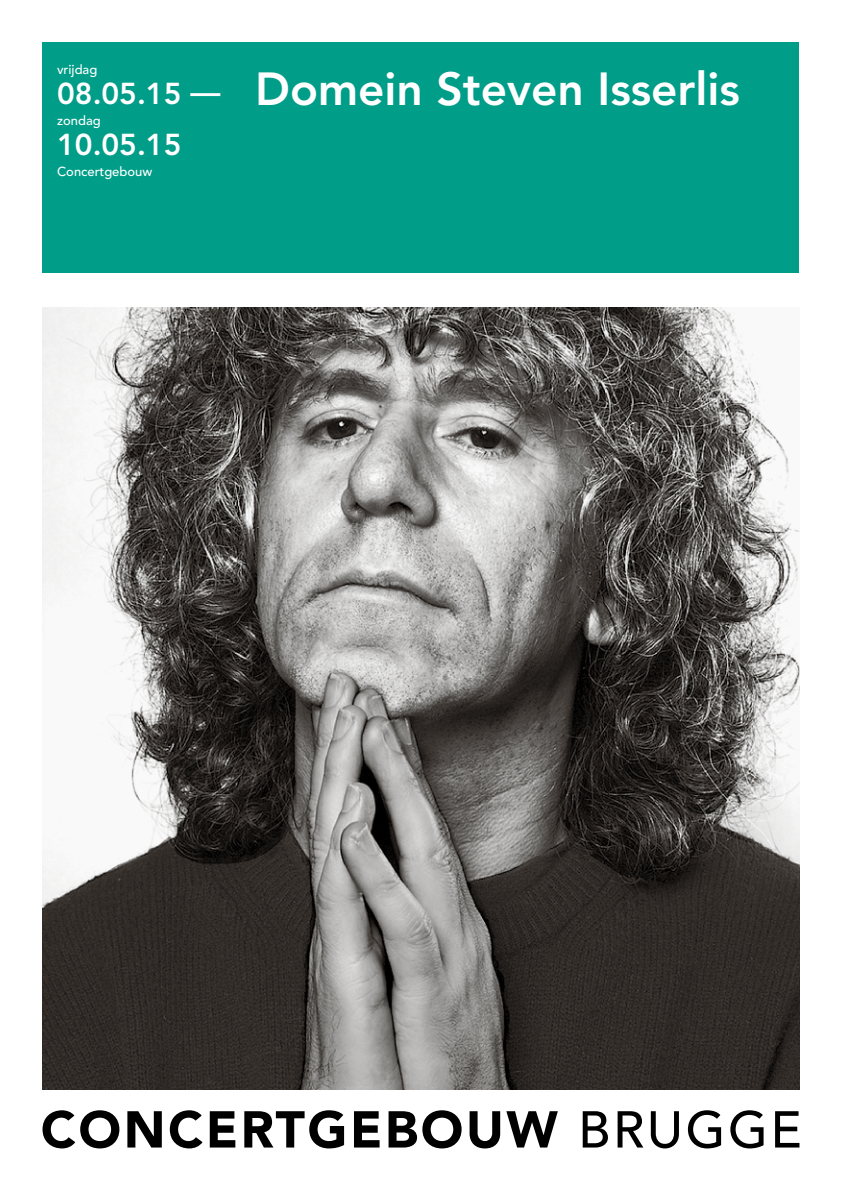
<style>
.page{position:relative;width:842px;height:1191px;background:#fff}
.page>*{position:absolute;margin:0;border:0;box-sizing:border-box;transform-origin:0 0}
.t1{font:800 46px "Avenir LT Pro";color:#fff}
.t2{font:800 30px "Avenir LT Pro";color:#fff}
.t3{font:500 13px "Avenir LT Pro";color:#fff}
</style>
<div class="page">
<div style="left:43px;top:43px;width:756px;height:230px;background:#009d88"></div>
<svg style="left:43px;top:1110px;width:76px;height:38px"></svg>
<svg style="left:127px;top:1111px;width:35px;height:36px"></svg>
<svg style="left:170px;top:1110px;width:33px;height:38px"></svg>
<svg style="left:210px;top:1111px;width:25px;height:36px"></svg>
<svg style="left:244px;top:1110px;width:100px;height:38px"></svg>
<svg style="left:354px;top:1111px;width:26px;height:36px"></svg>
<svg style="left:389px;top:1110px;width:73px;height:38px"></svg>
<svg style="left:470px;top:1111px;width:30px;height:37px"></svg>
<svg style="left:506px;top:1111px;width:52px;height:36px"></svg>
<svg style="left:583px;top:1111px;width:25px;height:36px"></svg>
<svg style="left:618px;top:1111px;width:25px;height:36px"></svg>
<svg style="left:651px;top:1111px;width:28px;height:37px"></svg>
<svg style="left:688px;top:1110px;width:33px;height:38px"></svg>
<svg style="left:730px;top:1110px;width:33px;height:38px"></svg>
<svg style="left:775px;top:1111px;width:24px;height:36px"></svg>
<img style="left:43px;top:308px;width:756px;height:781px">
<p class="t3" style="left:57px;top:62px;width:42px">vrijdag</p>
<h2 class="t2" style="left:57px;top:76px;width:165px">08.05.15 —</h2>
<p class="t3" style="left:57px;top:113px;width:45px">zondag</p>
<h2 class="t2" style="left:57px;top:127px;width:126px">10.05.15</h2>
<p class="t3" style="left:57px;top:163px;width:97px">Concertgebouw</p>
<h1 class="t1" style="left:255px;top:61px;width:486px">Domein Steven Isserlis</h1>
</div>
